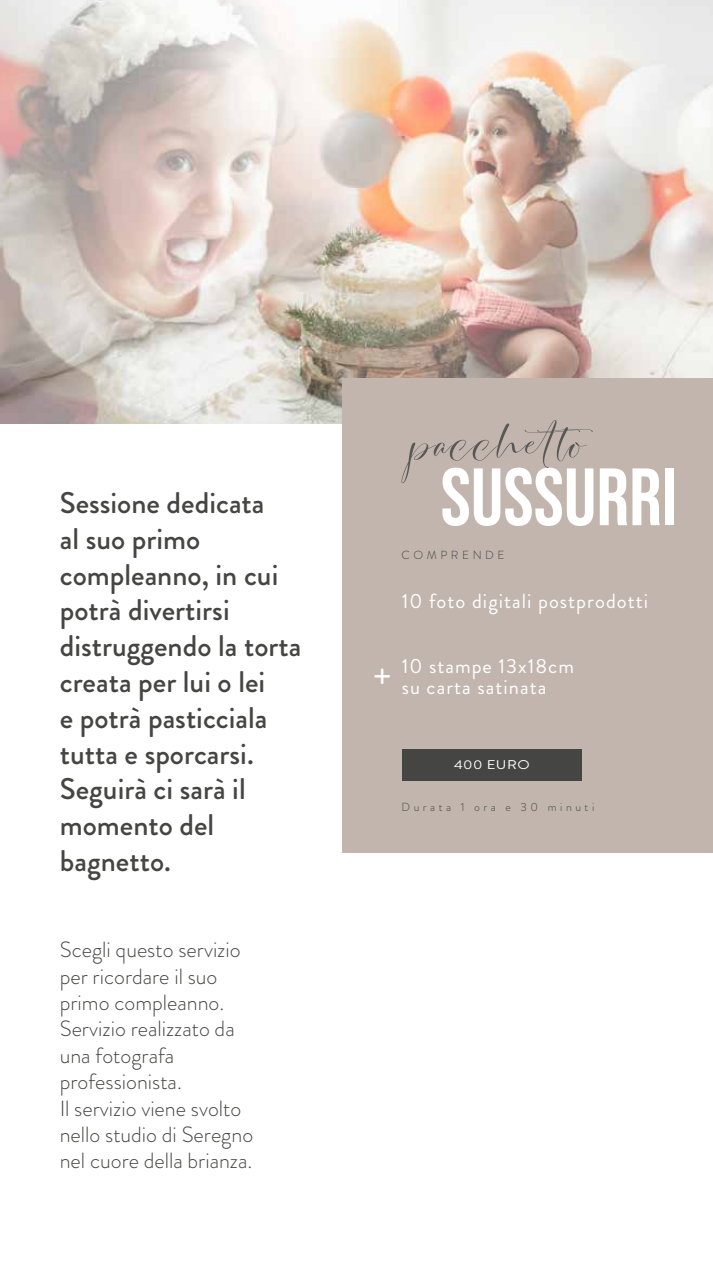
<style>
.page{position:relative;width:713px;height:1267px;background:#fff}
.page>*{position:absolute;margin:0;border:0;box-sizing:border-box;transform-origin:0 0}
.t1{font:81.15px "Bebas Neue";color:#fff}
.t2{font:72.3px "Simplified";letter-spacing:.01em;color:#575755;scale:1.38 1}
.t3{font:36.6px "Brandon Grotesque";color:#fff}
.t4{font:500 29.85px/35.8px "Brandon Grotesque";color:#454543}
.t5{font:300 22.05px/26.4px "Brandon Grotesque";color:#454543}
.t6{font:20.55px/21px "Brandon Grotesque";letter-spacing:.05em;color:#fff}
.t7{font:12.6px "Brandon Grotesque";letter-spacing:.03em;color:#fff;scale:1.18 1}
.t8{font:300 11.7px "Brandon Grotesque";letter-spacing:.3em;color:#454543}
</style>
<div class="page">
<img style="left:0;top:0;width:712px;height:423px">
<div style="left:342px;top:378px;width:370px;height:475px;background:#c1b5ae"></div>
<div style="left:402px;top:749px;width:180px;height:32px;background:#454543"></div>
<h3 class="t4" style="left:60px;top:485px;width:243px">Sessione dedicata<br>al suo primo compleanno, in cui potrà divertirsi distruggendo la torta creata per lui o lei<br>e potrà pasticciala tutta e sporcarsi.<br>Seguirà ci sarà il momento del bagnetto.</h3>
<p class="t5" style="left:60px;top:936px;width:195px">Scegli questo servizio per ricordare il suo primo compleanno.<br>Servizio realizzato da una fotografa professionista.<br>Il servizio viene svolto nello studio di Seregno nel cuore della brianza.</p>
<h2 class="t2" style="left:411px;top:410px;width:147px">pacchetto</h2>
<h1 class="t1" style="left:440px;top:451px;width:238px">SUSSURRI</h1>
<p class="t8" style="left:401px;top:547px;width:104px">COMPRENDE</p>
<p class="t6" style="left:401px;top:590px;width:248px">10 foto digitali postprodotti</p>
<h3 class="t3" style="left:373px;top:651px;width:20px">+</h3>
<p class="t6" style="left:401px;top:655px;width:174px">10 stampe 13x18cm su carta satinata</p>
<p class="t7" style="left:454px;top:756px;width:66px">400 EURO</p>
<p class="t8" style="left:401px;top:799px;width:194px">Durata 1 ora e 30 minuti</p>
</div>
